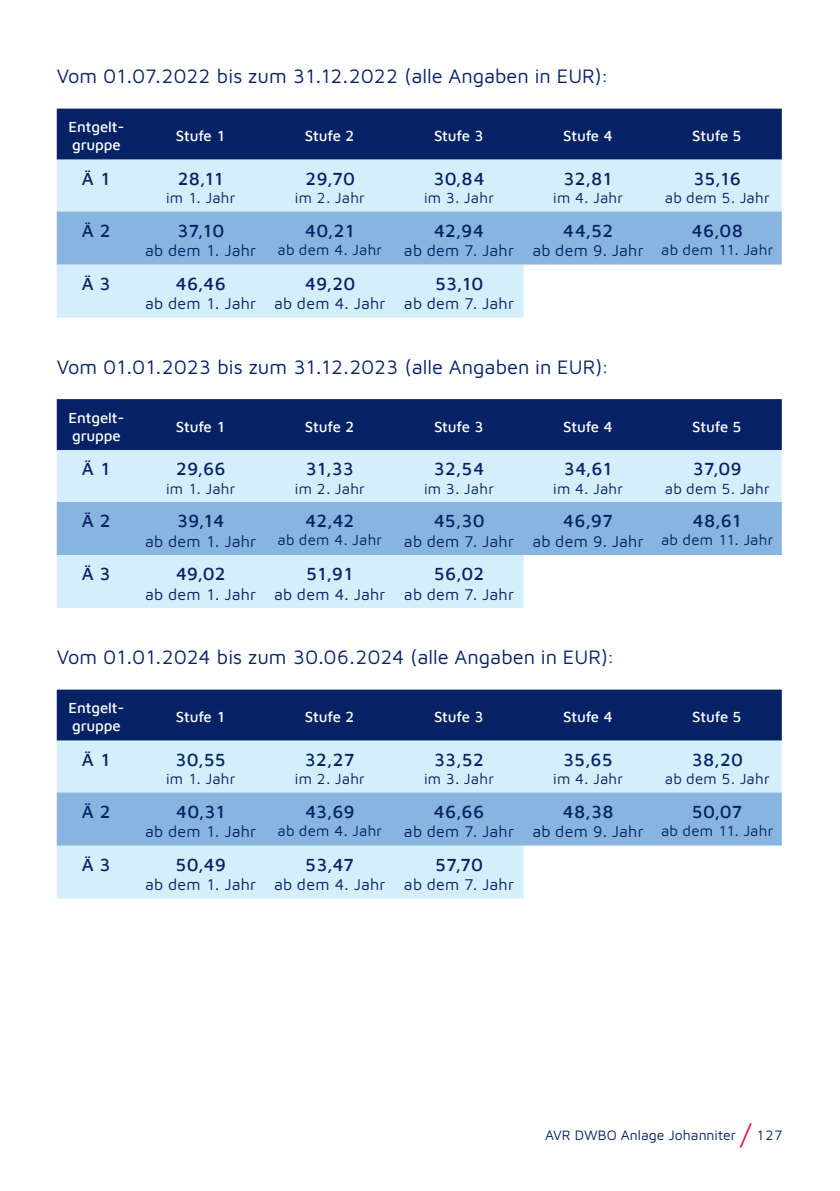
<style>
.page{position:relative;width:840px;height:1191px;background:#fff}
.page>*{position:absolute;margin:0;border:0;box-sizing:border-box;transform-origin:0 0}
.t1{font:20px "Maven Johanniter";color:#052265}
.t2{font:500 18px "Maven Johanniter";letter-spacing:-.035em;color:#052265}
.t3{font:16px "Maven Johanniter";letter-spacing:.015em;color:#052265}
.t4{font:15px "Maven Johanniter";letter-spacing:.015em;color:#052265}
.t5{font:500 15px/18px "Maven Johanniter";letter-spacing:-.01em;color:#fff}
.t6{font:14px "Maven Johanniter";color:#052265}
.s1{font-size:28px;color:#ed1845}
</style>
<div class="page">
<div style="left:57px;top:109px;width:724px;height:51px;background:#052265"></div>
<svg style="left:57px;top:160px;width:724px;height:157px;fill:#d4effb"></svg>
<div style="left:57px;top:211px;width:724px;height:53px;background:#87b5e0"></div>
<div style="left:57px;top:399px;width:724px;height:51px;background:#052265"></div>
<svg style="left:57px;top:450px;width:724px;height:158px;fill:#d4effb"></svg>
<div style="left:57px;top:502px;width:724px;height:53px;background:#87b5e0"></div>
<div style="left:57px;top:689px;width:724px;height:51px;background:#052265"></div>
<svg style="left:57px;top:740px;width:724px;height:158px;fill:#d4effb"></svg>
<div style="left:57px;top:792px;width:724px;height:53px;background:#87b5e0"></div>
<p class="t1" style="left:57px;top:62px;width:552px">Vom 01.07.2022 bis zum 31.12.2022 (alle Angaben in EUR):</p>
<p class="t5" style="left:68px;top:117px;width:57px">Entgelt&shy;gruppe</p>
<p class="t5" style="left:176px;top:126px;width:51px">Stufe 1</p>
<p class="t5" style="left:305px;top:126px;width:51px">Stufe 2</p>
<p class="t5" style="left:434px;top:126px;width:51px">Stufe 3</p>
<p class="t5" style="left:562px;top:126px;width:51px">Stufe 4</p>
<p class="t5" style="left:691px;top:126px;width:51px">Stufe 5</p>
<p class="t2" style="left:82px;top:166px;width:30px">Ä 1</p>
<p class="t2" style="left:177px;top:166px;width:49px">28,11</p>
<p class="t4" style="left:166px;top:187px;width:71px">im 1. Jahr</p>
<p class="t2" style="left:305px;top:166px;width:51px">29,70</p>
<p class="t4" style="left:295px;top:187px;width:71px">im 2. Jahr</p>
<p class="t2" style="left:433px;top:166px;width:53px">30,84</p>
<p class="t4" style="left:424px;top:187px;width:71px">im 3. Jahr</p>
<p class="t2" style="left:563px;top:166px;width:51px">32,81</p>
<p class="t4" style="left:553px;top:187px;width:71px">im 4. Jahr</p>
<p class="t2" style="left:692px;top:166px;width:50px">35,16</p>
<p class="t4" style="left:664px;top:187px;width:106px">ab dem 5. Jahr</p>
<p class="t2" style="left:82px;top:218px;width:30px">Ä 2</p>
<p class="t2" style="left:177px;top:218px;width:48px">37,10</p>
<p class="t3" style="left:145px;top:239px;width:112px">ab dem 1. Jahr</p>
<p class="t2" style="left:82px;top:271px;width:30px">Ä 3</p>
<p class="t2" style="left:175px;top:271px;width:53px">46,46</p>
<p class="t3" style="left:145px;top:292px;width:112px">ab dem 1. Jahr</p>
<p class="t2" style="left:304px;top:218px;width:52px">40,21</p>
<p class="t4" style="left:277px;top:239px;width:106px">ab dem 4. Jahr</p>
<p class="t2" style="left:304px;top:271px;width:52px">49,20</p>
<p class="t3" style="left:274px;top:292px;width:113px">ab dem 4. Jahr</p>
<p class="t2" style="left:433px;top:218px;width:52px">42,94</p>
<p class="t3" style="left:404px;top:239px;width:111px">ab dem 7. Jahr</p>
<p class="t2" style="left:434px;top:271px;width:50px">53,10</p>
<p class="t3" style="left:404px;top:292px;width:111px">ab dem 7. Jahr</p>
<p class="t2" style="left:562px;top:218px;width:53px">44,52</p>
<p class="t3" style="left:532px;top:239px;width:113px">ab dem 9. Jahr</p>
<p class="t2" style="left:690px;top:218px;width:53px">46,08</p>
<p class="t4" style="left:660px;top:239px;width:114px">ab dem 11. Jahr</p>
<p class="t1" style="left:57px;top:353px;width:552px">Vom 01.01.2023 bis zum 31.12.2023 (alle Angaben in EUR):</p>
<p class="t5" style="left:68px;top:407px;width:57px">Entgelt&shy;gruppe</p>
<p class="t5" style="left:176px;top:416px;width:51px">Stufe 1</p>
<p class="t5" style="left:305px;top:416px;width:51px">Stufe 2</p>
<p class="t5" style="left:434px;top:416px;width:51px">Stufe 3</p>
<p class="t5" style="left:562px;top:416px;width:51px">Stufe 4</p>
<p class="t5" style="left:691px;top:416px;width:51px">Stufe 5</p>
<p class="t2" style="left:82px;top:457px;width:30px">Ä 1</p>
<p class="t2" style="left:175px;top:457px;width:52px">29,66</p>
<p class="t4" style="left:166px;top:478px;width:71px">im 1. Jahr</p>
<p class="t2" style="left:433px;top:457px;width:53px">32,54</p>
<p class="t4" style="left:424px;top:478px;width:71px">im 3. Jahr</p>
<p class="t2" style="left:563px;top:457px;width:51px">34,61</p>
<p class="t4" style="left:553px;top:478px;width:71px">im 4. Jahr</p>
<p class="t2" style="left:692px;top:457px;width:51px">37,09</p>
<p class="t4" style="left:664px;top:478px;width:106px">ab dem 5. Jahr</p>
<p class="t2" style="left:305px;top:457px;width:51px">31,33</p>
<p class="t4" style="left:295px;top:478px;width:71px">im 2. Jahr</p>
<p class="t2" style="left:82px;top:508px;width:30px">Ä 2</p>
<p class="t2" style="left:177px;top:508px;width:49px">39,14</p>
<p class="t3" style="left:145px;top:530px;width:112px">ab dem 1. Jahr</p>
<p class="t2" style="left:82px;top:561px;width:30px">Ä 3</p>
<p class="t2" style="left:175px;top:561px;width:52px">49,02</p>
<p class="t3" style="left:145px;top:583px;width:112px">ab dem 1. Jahr</p>
<p class="t2" style="left:305px;top:508px;width:51px">42,42</p>
<p class="t4" style="left:277px;top:530px;width:106px">ab dem 4. Jahr</p>
<p class="t2" style="left:306px;top:561px;width:49px">51,91</p>
<p class="t3" style="left:274px;top:583px;width:113px">ab dem 4. Jahr</p>
<p class="t2" style="left:433px;top:508px;width:53px">45,30</p>
<p class="t3" style="left:404px;top:530px;width:111px">ab dem 7. Jahr</p>
<p class="t2" style="left:433px;top:561px;width:53px">56,02</p>
<p class="t3" style="left:404px;top:583px;width:111px">ab dem 7. Jahr</p>
<p class="t2" style="left:562px;top:508px;width:53px">46,97</p>
<p class="t3" style="left:532px;top:530px;width:113px">ab dem 9. Jahr</p>
<p class="t2" style="left:691px;top:508px;width:52px">48,61</p>
<p class="t4" style="left:660px;top:530px;width:114px">ab dem 11. Jahr</p>
<p class="t1" style="left:57px;top:643px;width:558px">Vom 01.01.2024 bis zum 30.06.2024 (alle Angaben in EUR):</p>
<p class="t5" style="left:68px;top:698px;width:57px">Entgelt&shy;gruppe</p>
<p class="t5" style="left:176px;top:707px;width:51px">Stufe 1</p>
<p class="t5" style="left:305px;top:707px;width:51px">Stufe 2</p>
<p class="t5" style="left:434px;top:707px;width:51px">Stufe 3</p>
<p class="t5" style="left:562px;top:707px;width:51px">Stufe 4</p>
<p class="t5" style="left:691px;top:707px;width:51px">Stufe 5</p>
<p class="t2" style="left:82px;top:747px;width:30px">Ä 1</p>
<p class="t2" style="left:175px;top:747px;width:53px">30,55</p>
<p class="t4" style="left:166px;top:768px;width:71px">im 1. Jahr</p>
<p class="t2" style="left:304px;top:747px;width:52px">32,27</p>
<p class="t4" style="left:295px;top:768px;width:71px">im 2. Jahr</p>
<p class="t2" style="left:433px;top:747px;width:52px">33,52</p>
<p class="t4" style="left:424px;top:768px;width:71px">im 3. Jahr</p>
<p class="t2" style="left:562px;top:747px;width:52px">35,65</p>
<p class="t4" style="left:553px;top:768px;width:71px">im 4. Jahr</p>
<p class="t2" style="left:691px;top:747px;width:53px">38,20</p>
<p class="t4" style="left:664px;top:768px;width:106px">ab dem 5. Jahr</p>
<p class="t2" style="left:82px;top:799px;width:30px">Ä 2</p>
<p class="t2" style="left:175px;top:799px;width:52px">40,31</p>
<p class="t3" style="left:145px;top:820px;width:112px">ab dem 1. Jahr</p>
<p class="t2" style="left:82px;top:852px;width:30px">Ä 3</p>
<p class="t2" style="left:175px;top:852px;width:52px">50,49</p>
<p class="t3" style="left:145px;top:873px;width:112px">ab dem 1. Jahr</p>
<p class="t2" style="left:304px;top:799px;width:52px">43,69</p>
<p class="t4" style="left:277px;top:820px;width:106px">ab dem 4. Jahr</p>
<p class="t2" style="left:305px;top:852px;width:51px">53,47</p>
<p class="t3" style="left:274px;top:873px;width:113px">ab dem 4. Jahr</p>
<p class="t2" style="left:433px;top:799px;width:53px">46,66</p>
<p class="t3" style="left:404px;top:820px;width:111px">ab dem 7. Jahr</p>
<p class="t2" style="left:434px;top:852px;width:50px">57,70</p>
<p class="t3" style="left:404px;top:873px;width:111px">ab dem 7. Jahr</p>
<p class="t2" style="left:562px;top:799px;width:53px">48,38</p>
<p class="t3" style="left:532px;top:820px;width:113px">ab dem 9. Jahr</p>
<p class="t2" style="left:691px;top:799px;width:53px">50,07</p>
<p class="t4" style="left:660px;top:820px;width:114px">ab dem 11. Jahr</p>
<p class="t6" style="left:545px;top:1125px;width:239px">AVR DWBO Anlage Johanniter <span class="s1">/</span> 127</p>
</div>
